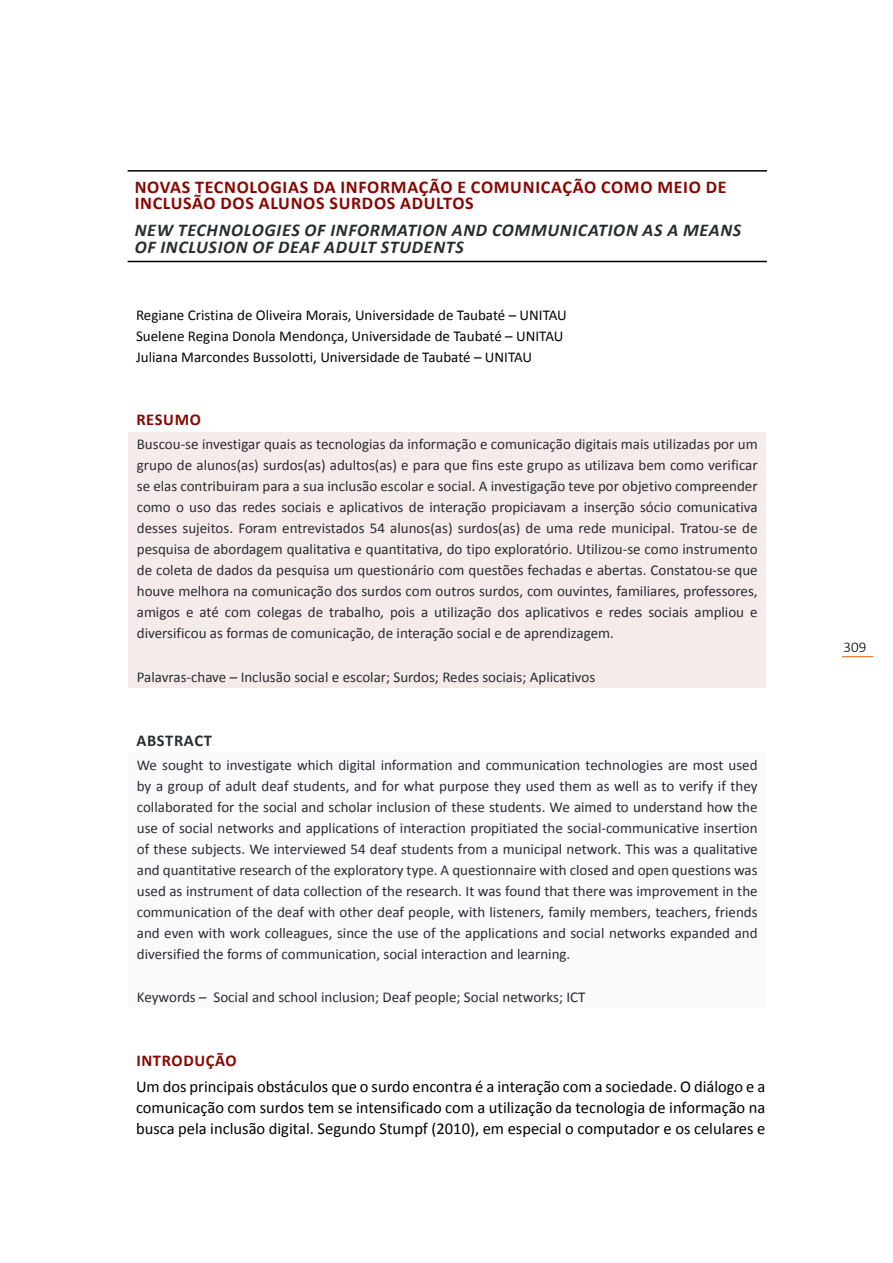
<style>
.page{position:relative;width:893px;height:1263px;background:#fff}
.page>*{position:absolute;margin:0;border:0;box-sizing:border-box;transform-origin:0 0}
.t1{font:italic 700 18px/16.5px "Calibri";letter-spacing:.04em;color:#2a2c30}
.t2{font:700 18px/16.5px "Calibri";letter-spacing:.04em;color:#880600}
.t3{font:16.5px/21px "Calibri";color:#000;text-align:justify}
.t4{font:700 16.5px "Calibri";letter-spacing:.04em;color:#880600}
.t5{font:700 16.5px "Calibri";letter-spacing:.04em;color:#2a2c30}
.t6{font:15px/21px "Calibri";color:#2a2c30;text-align:justify}
.t7{font:15px/21px "Calibri";color:#060606}
.t8{font:300 15px "Calibri";color:#000}
</style>
<div class="page">
<hr style="left:842px;top:656px;width:31px;height:1px;background:#ea5f00">
<hr style="left:128px;top:170px;width:639px;height:2px;background:#000">
<hr style="left:128px;top:261px;width:639px;height:1px;background:#000">
<div style="left:128px;top:432px;width:638px;height:256px;background:#f6ebeb"></div>
<div style="left:128px;top:753px;width:638px;height:255px;background:#f9fafa"></div>
<p class="t2" style="left:135px;top:179px;width:593px">NOVAS TECNOLOGIAS DA INFORMAÇÃO E COMUNICAÇÃO COMO MEIO DE<br>INCLUSÃO DOS ALUNOS SURDOS ADULTOS</p>
<p class="t1" style="left:135px;top:222px;width:608px">NEW TECHNOLOGIES OF INFORMATION AND COMMUNICATION AS A MEANS<br>OF INCLUSION OF DEAF ADULT STUDENTS</p>
<p class="t7" style="left:136px;top:304px;width:432px">Regiane Cristina de Oliveira Morais, Universidade de Taubaté – UNITAU<br>Suelene Regina Donola Mendonça, Universidade de Taubaté – UNITAU<br>Juliana Marcondes Bussolotti, Universidade de Taubaté – UNITAU</p>
<p class="t4" style="left:136px;top:409px;width:66px">RESUMO</p>
<p class="t6" style="left:137px;top:434px;width:622px">Buscou-se investigar quais as tecnologias da informação e comunicação digitais mais utilizadas por um grupo de alunos(as) surdos(as) adultos(as) e para que fins este grupo as utilizava bem como verificar se elas contribuiram para a sua inclusão escolar e social. A investigação teve por objetivo compreender como o uso das redes sociais e aplicativos de interação propiciavam a inserção sócio comunicativa desses sujeitos. Foram entrevistados 54 alunos(as) surdos(as) de uma rede municipal. Tratou-se de pesquisa de abordagem qualitativa e quantitativa, do tipo exploratório. Utilizou-se como instrumento de coleta de dados da pesquisa um questionário com questões fechadas e abertas. Constatou-se que houve melhora na comunicação dos surdos com outros surdos, com ouvintes, familiares, professores, amigos e até com colegas de trabalho, pois a utilização dos aplicativos e redes sociais ampliou e diversificou as formas de comunicação, de interação social e de aprendizagem.</p>
<p class="t6" style="left:137px;top:666px;width:460px">Palavras-chave – Inclusão social e escolar; Surdos; Redes sociais; Aplicativos</p>
<p class="t5" style="left:136px;top:730px;width:77px">ABSTRACT</p>
<p class="t6" style="left:137px;top:754px;width:622px">We sought to investigate which digital information and communication technologies are most used by a group of adult deaf students, and for what purpose they used them as well as to verify if they collaborated for the social and scholar inclusion of these students. We aimed to understand how the use of social networks and applications of interaction propitiated the social-communicative insertion of these subjects. We interviewed 54 deaf students from a municipal network. This was a qualitative and quantitative research of the exploratory type. A questionnaire with closed and open questions was used as instrument of data collection of the research. It was found that there was improvement in the communication of the deaf with other deaf people, with listeners, family members, teachers, friends and even with work colleagues, since the use of the applications and social networks expanded and diversified the forms of communication, social interaction and learning.</p>
<p class="t6" style="left:137px;top:987px;width:450px">Keywords – Social and school inclusion; Deaf people; Social networks; ICT</p>
<p class="t4" style="left:136px;top:1050px;width:102px">INTRODUÇÃO</p>
<p class="t3" style="left:136px;top:1076px;width:631px">Um dos principais obstáculos que o surdo encontra é a interação com a sociedade. O diálogo e a comunicação com surdos tem se intensificado com a utilização da tecnologia de informação na busca pela inclusão digital. Segundo Stumpf (2010), em especial o computador e os celulares e</p>
<p class="t8" style="left:843px;top:638px;width:24px">309</p>
</div>
